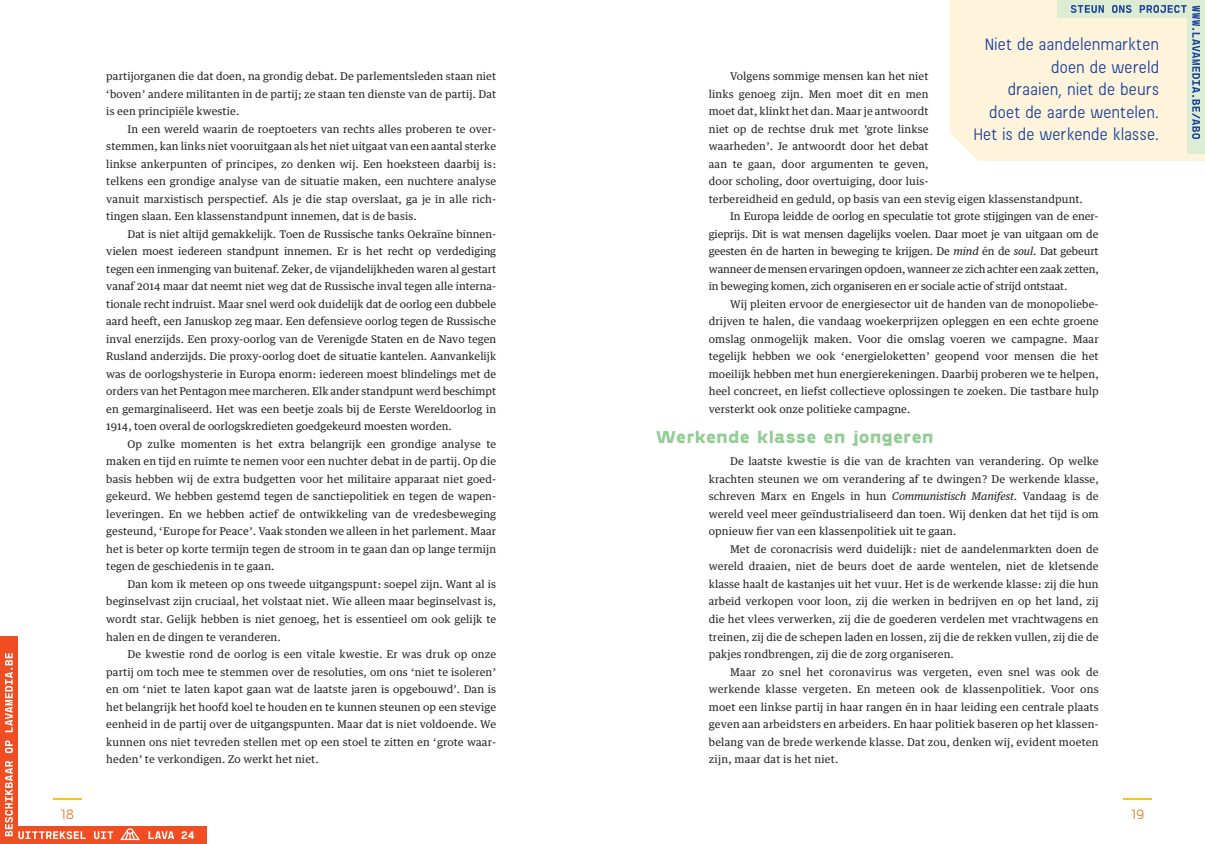
<style>
.page{position:relative;width:1205px;height:844px;background:#fff}
.page>*{position:absolute;margin:0;border:0;box-sizing:border-box;transform-origin:0 0}
._3_4_Lava_-_article{font:17.5px/22.5px "Beauchef";letter-spacing:.025em;color:#1f439b;text-align:right}
._3_3_Lava_-_article{font:800 17.5px "Gosha Sans";letter-spacing:.01em;color:#93cd94}
.t1{font:300 13.75px "Gosha Sans";color:#f47721}
.t2{font:800 11px "Cartograph Mono CF";color:#fff}
._3_2_Lava_-_article{font:10.62px/17.5px "Guardian Text Egyp";letter-spacing:.01em;color:#231f20;text-align:justify}
.s1{font-style:italic}
</style>
<div class="page">
<div style="left:950px;top:0;width:255px;height:161px;background:#fef4db"></div>
<svg style="left:1123px;top:798px;width:29px;height:1px"></svg>
<div style="left:1057px;top:0;width:148px;height:18px;background:#ddedd4"></div>
<div style="left:1187px;top:0;width:18px;height:154px;background:#ddedd4"></div>
<div style="left:0;top:826px;width:207px;height:17px;background:#f04d22"></div>
<div style="left:0;top:636px;width:18px;height:207px;background:#f04d22"></div>
<svg style="left:5px;top:653px;width:169px;height:186px"></svg>
<svg style="left:1071px;top:5px;width:115px;height:8px"></svg>
<svg style="left:1192px;top:6px;width:8px;height:133px"></svg>
<p class="_3_2_Lava_-_article" style="left:106px;top:66px;width:391px">partijorganen die dat doen, na grondig debat. De parlementsleden staan niet ‘boven’ andere militanten in de partij; ze staan ten dienste van de partij. Dat is een principiële kwestie.</p>
<p class="_3_2_Lava_-_article" style="left:106px;top:119px;width:391px;text-indent:21px">In een wereld waarin de roeptoeters van rechts alles proberen te over&shy;stemmen, kan links niet vooruitgaan als het niet uitgaat van een aantal sterke linkse ankerpunten of principes, zo denken wij. Een hoeksteen daarbij is: telkens een grondige analyse van de situatie maken, een nuchtere analyse vanuit marxistisch perspectief. Als je die stap overslaat, ga je in alle rich&shy;tingen slaan. Een klassenstandpunt innemen, dat is de basis.</p>
<p class="_3_2_Lava_-_article" style="left:106px;top:224px;width:391px;text-indent:21px">Dat is niet altijd gemakkelijk. Toen de Russische tanks Oekraïne binnen&shy;vielen moest iedereen standpunt innemen. Er is het recht op verdediging tegen een inmenging van buitenaf. Zeker, de vijandelijkheden waren al gestart vanaf 2014 maar dat neemt niet weg dat de Russische inval tegen alle interna&shy;tionale recht indruist. Maar snel werd ook duidelijk dat de oorlog een dubbele aard heeft, een Januskop zeg maar. Een defensieve oorlog tegen de Russische inval enerzijds. Een proxy-oorlog van de Verenigde Staten en de Navo tegen Rusland anderzijds. Die proxy-oorlog doet de situatie kantelen. Aanvankelijk was de oorlogshysterie in Europa enorm: iedereen moest blindelings met de orders van het Pentagon mee marcheren. Elk ander standpunt werd beschimpt en gemarginaliseerd. Het was een beetje zoals bij de Eerste Wereldoorlog in 1914, toen overal de oorlogskredieten goedgekeurd moesten worden.</p>
<p class="_3_2_Lava_-_article" style="left:106px;top:434px;width:391px;text-indent:21px">Op zulke momenten is het extra belangrijk een grondige analyse te maken en tijd en ruimte te nemen voor een nuchter debat in de partij. Op die basis hebben wij de extra budgetten voor het militaire apparaat niet goed&shy;gekeurd. We hebben gestemd tegen de sanctiepolitiek en tegen de wapen&shy;leveringen. En we hebben actief de ontwikkeling van de vredesbeweging gesteund, ‘Europe for Peace’. Vaak stonden we alleen in het parlement. Maar het is beter op korte termijn tegen de stroom in te gaan dan op lange termijn tegen de geschiedenis in te gaan.</p>
<p class="_3_2_Lava_-_article" style="left:106px;top:574px;width:391px;text-indent:21px">Dan kom ik meteen op ons tweede uitgangspunt: soepel zijn. Want al is beginselvast zijn cruciaal, het volstaat niet. Wie alleen maar beginselvast is, wordt star. Gelijk hebben is niet genoeg, het is essentieel om ook gelijk te halen en de dingen te veranderen.</p>
<p class="_3_2_Lava_-_article" style="left:106px;top:644px;width:391px;text-indent:21px">De kwestie rond de oorlog is een vitale kwestie. Er was druk op onze partij om toch mee te stemmen over de resoluties, om ons ‘niet te isoleren’ en om ‘niet te laten kapot gaan wat de laatste jaren is opgebouwd’. Dan is het belangrijk het hoofd koel te houden en te kunnen steunen op een stevige eenheid in de partij over de uitgangspunten. Maar dat is niet voldoende. We kunnen ons niet tevreden stellen met op een stoel te zitten en ‘grote waar&shy;heden’ te verkondigen. Zo werkt het niet.</p>
<p class="_3_4_Lava_-_article" style="left:973px;top:33px;width:187px">Niet de aandelenmarkten doen de wereld<br>draaien, niet de beurs doet de aarde wentelen.<br>Het is de werkende klasse.</p>
<p class="_3_2_Lava_-_article" style="left:709px;top:66px;width:376px;text-align:left;text-indent:21px">Volgens sommige mensen kan het niet<br>links genoeg zijn. Men moet dit en men<br>moet dat, klinkt het dan. Maar je antwoordt<br>niet op de rechtse druk met ’grote linkse<br>waarheden’. Je antwoordt door het debat<br>aan te gaan, door argumenten te geven,<br>door scholing, door overtuiging, door luis-<br>terbereidheid en geduld, op basis van een stevig eigen klassenstandpunt.</p>
<p class="_3_2_Lava_-_article" style="left:709px;top:206px;width:391px;text-indent:21px">In Europa leidde de oorlog en speculatie tot grote stijgingen van de ener&shy;gieprijs. Dit is wat mensen dagelijks voelen. Daar moet je van uitgaan om de geesten én de harten in beweging te krijgen. De <span class="s1">mind</span> én de <span class="s1">soul</span>. Dat gebeurt wanneer de mensen ervaringen opdoen, wanneer ze zich achter een zaak zetten, in beweging komen, zich organiseren en er sociale actie of strijd ontstaat.</p>
<p class="_3_2_Lava_-_article" style="left:709px;top:294px;width:391px;text-indent:21px">Wij pleiten ervoor de energiesector uit de handen van de monopoliebe&shy;drijven te halen, die vandaag woekerprijzen opleggen en een echte groene omslag onmogelijk maken. Voor die omslag voeren we campagne. Maar tegelijk hebben we ook ‘energieloketten’ geopend voor mensen die het moeilijk hebben met hun energierekeningen. Daarbij proberen we te helpen, heel concreet, en liefst collectieve oplossingen te zoeken. Die tastbare hulp versterkt ook onze politieke campagne.</p>
<p class="_3_3_Lava_-_article" style="left:656px;top:424px;width:279px">Werkende klasse en jongeren</p>
<p class="_3_2_Lava_-_article" style="left:709px;top:451px;width:391px;text-indent:21px">De laatste kwestie is die van de krachten van verandering. Op welke krachten steunen we om verandering af te dwingen ? De werkende klasse, schreven Marx en Engels in hun <span class="s1">Communistisch Manifest</span>. Vandaag is de wereld veel meer geïndustrialiseerd dan toen. Wij denken dat het tijd is om opnieuw fier van een klassenpolitiek uit te gaan.</p>
<p class="_3_2_Lava_-_article" style="left:709px;top:539px;width:391px;text-indent:21px">Met de coronacrisis werd duidelijk: niet de aandelenmarkten doen de wereld draaien, niet de beurs doet de aarde wentelen, niet de kletsende klasse haalt de kastanjes uit het vuur. Het is de werkende klasse: zij die hun arbeid verkopen voor loon, zij die werken in bedrijven en op het land, zij die het vlees verwerken, zij die de goederen verdelen met vrachtwagens en treinen, zij die de schepen laden en lossen, zij die de rekken vullen, zij die de pakjes rondbrengen, zij die de zorg organiseren.</p>
<p class="_3_2_Lava_-_article" style="left:709px;top:661px;width:391px;text-indent:21px">Maar zo snel het coronavirus was vergeten, even snel was ook de werkende klasse vergeten. En meteen ook de klassenpolitiek. Voor ons moet een linkse partij in haar rangen én in haar leiding een centrale plaats geven aan arbeidsters en arbeiders. En haar politiek baseren op het klassen&shy;belang van de brede werkende klasse. Dat zou, denken wij, evident moeten zijn, maar dat is het niet.</p>
<p class="t1" style="left:60px;top:804px;width:15px">18</p>
<p class="t1" style="left:1131px;top:804px;width:15px">19</p>
<p class="t2" style="left:181px;top:828px;width:15px">24</p>
</div>
